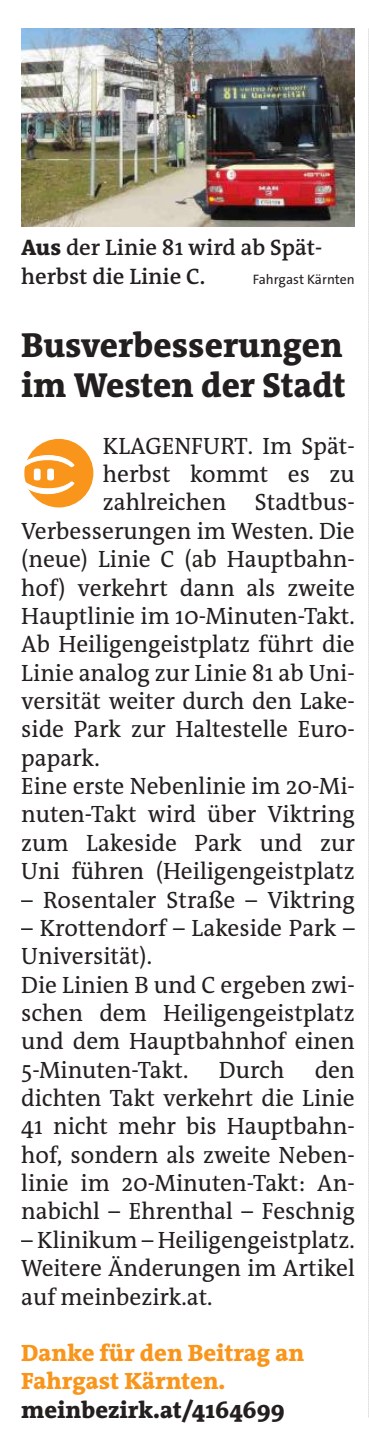
<style>
.page{position:relative;width:369px;height:1432px;background:#fff}
.page>*{position:absolute;margin:0;border:0;box-sizing:border-box;transform-origin:0 0}
.t1{font:800 35px/40px "The RM Antiqua";color:#241f1f}
.t2{font:23.75px/28.2px "The RM Antiqua";color:#241f1f;text-align:justify}
.t3{font:800 23.75px/28.2px "The RM Antiqua";color:#f9951b}
.t4{font:800 23.75px "The RM Antiqua";color:#241f1f}
.t5{font:600 22.5px/28.2px "The RM Antiqua";color:#241f1f}
.t6{font:13.75px "The Sans Os F";color:#241f1f}
.s1{font-weight:800}
</style>
<div class="page">
<svg style="left:368px;top:28px;width:1px;height:1389px"></svg>
<svg style="left:22px;top:436px;width:74px;height:74px;fill:#f9951b"></svg>
<svg style="left:23px;top:480px;width:52px;height:14px"></svg>
<svg style="left:22px;top:455px;width:53px;height:13px"></svg>
<div style="left:34px;top:468px;width:7px;height:12px;background:#fff;border-radius:3px"></div>
<div style="left:47px;top:468px;width:7px;height:12px;background:#fff;border-radius:3px"></div>
<img style="left:21px;top:28px;width:333px;height:199px">
<p class="t5" style="left:21px;top:234px;width:302px"><span class="s1">Aus</span> der Linie 81 wird ab Spät&shy;herbst die Linie C.</p>
<p class="t6" style="left:252px;top:270px;width:103px">Fahrgast Kärnten</p>
<h1 class="t1" style="left:21px;top:325px;width:326px">Busverbesserungen im Westen der Stadt</h1>
<p class="t2" style="left:103px;top:432px;width:253px">KLAGENFURT. Im Spät-</p>
<p class="t2" style="left:103px;top:460px;width:253px">herbst kommt es zu</p>
<p class="t2" style="left:103px;top:488px;width:253px">zahlreichen Stadtbus-</p>
<p class="t2" style="left:21px;top:517px;width:335px">Verbesserungen im Westen. Die</p>
<p class="t2" style="left:21px;top:545px;width:335px">(neue) Linie C (ab Hauptbahn-</p>
<p class="t2" style="left:21px;top:573px;width:335px">hof) verkehrt dann als zweite</p>
<p class="t2" style="left:21px;top:602px;width:335px">Hauptlinie im 10-Minuten-Takt.</p>
<p class="t2" style="left:21px;top:630px;width:335px">Ab Heiligengeistplatz führt die</p>
<p class="t2" style="left:21px;top:658px;width:335px">Linie analog zur Linie 81 ab Uni-</p>
<p class="t2" style="left:21px;top:687px;width:335px">versität weiter durch den Lake-</p>
<p class="t2" style="left:21px;top:715px;width:335px">side Park zur Haltestelle Euro-</p>
<p class="t2" style="left:21px;top:743px;width:80px">papark.</p>
<p class="t2" style="left:21px;top:772px;width:335px">Eine erste Nebenlinie im 20-Mi-</p>
<p class="t2" style="left:21px;top:800px;width:335px">nuten-Takt wird über Viktring</p>
<p class="t2" style="left:21px;top:829px;width:335px">zum Lakeside Park und zur</p>
<p class="t2" style="left:21px;top:857px;width:335px">Uni führen (Heiligengeistplatz</p>
<p class="t2" style="left:21px;top:885px;width:335px">– Rosentaler Straße – Viktring</p>
<p class="t2" style="left:21px;top:914px;width:335px;text-align:left">– Krottendorf – Lakeside Park –<br>Universität).<br>Die Linien B und C ergeben zwi&shy;schen dem Heiligengeistplatz und dem Hauptbahnhof einen<br>5-Minuten-Takt.</p>
<p class="t2" style="left:21px;top:1055px;width:335px;text-indent:293px">den dichten Takt verkehrt die Linie 41 nicht mehr bis Hauptbahn&shy;hof, sondern als zweite Neben&shy;linie im 20-Minuten-Takt: An&shy;nabichl – Ehrenthal – Feschnig</p>
<p class="t2" style="left:21px;top:1225px;width:335px">– Klinikum – Heiligengeistplatz.<br>Weitere Änderungen im Artikel auf meinbezirk.at.</p>
<p class="t3" style="left:21px;top:1339px;width:284px">Danke für den Beitrag an<br>Fahrgast Kärnten.</p>
<p class="t4" style="left:21px;top:1394px;width:265px">meinbezirk.at/4164699</p>
<p class="t2" style="left:219px;top:1055px;width:67px">Durch</p>
</div>
